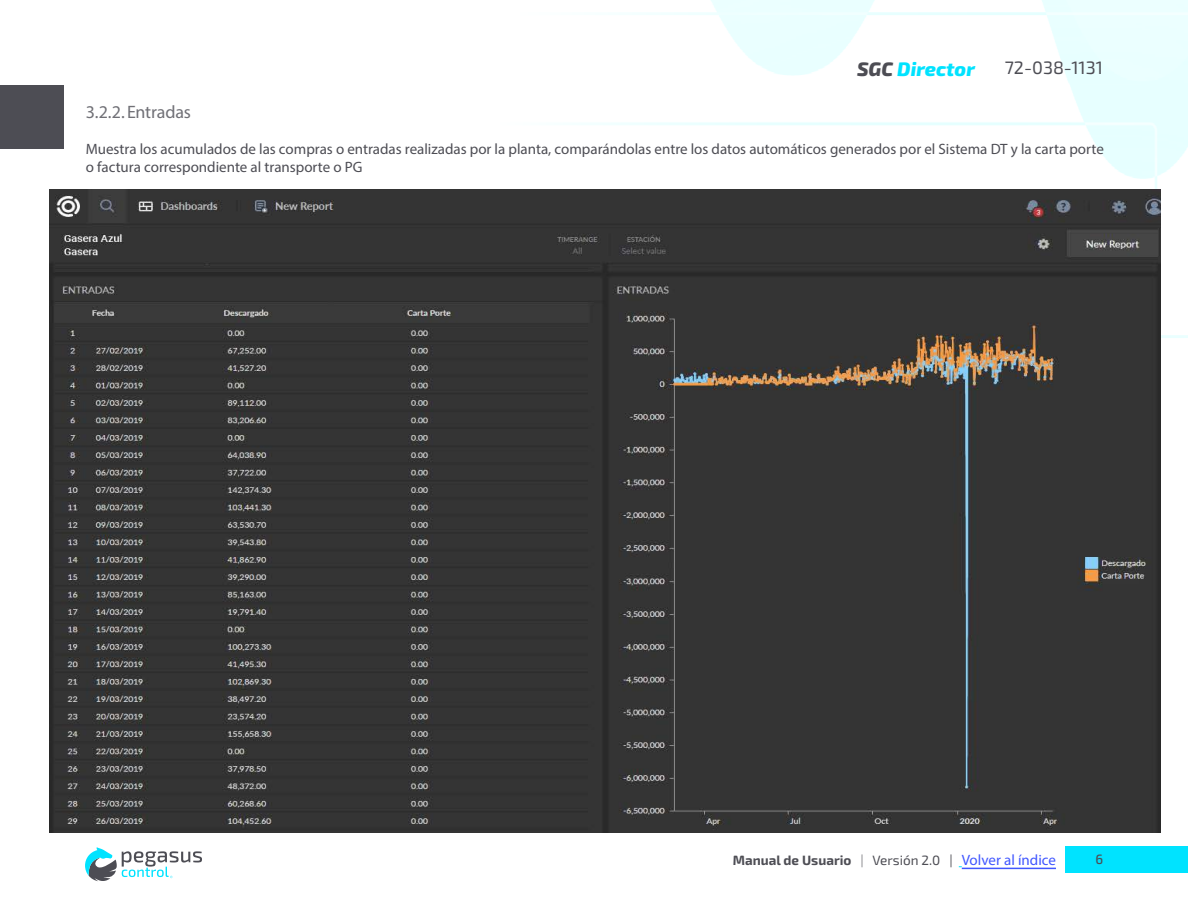
<style>
.page{position:relative;width:1188px;height:918px;background:#fff}
.page>*{position:absolute;margin:0;border:0;box-sizing:border-box;transform-origin:0 0}
.t1{font:italic 800 19.5px "Exo 2";color:#00e3ff}
.t2{font:18px "Myriad Pro";letter-spacing:-.01em;color:#707076}
.t3{font:18px "Exo 2";color:#4d4d54}
.t4{font:15px/18px "Myriad Pro";color:#4d4d54}
.t5{font:700 13.5px "Exo 2";color:#4d4d54}
.t6{font:500 13.5px "Exo 2";color:#4d4d54}
.s1{color:#4d4d54}
.s2{font-weight:400;color:#828287}
.s3{font-weight:400}
.s4{font-family:"Myriad Pro";font-weight:400;font-size:15px;color:#4157ff}
</style>
<div class="page">
<img style="left:1px;top:0;width:1187px;height:882px">
<div style="left:1px;top:85px;width:63px;height:63px;background:#4d4d54"></div>
<svg style="left:85px;top:847px;width:117px;height:34px"></svg>
<div style="left:1066px;top:846px;width:122px;height:27px;background:#00e3ff"></div>
<hr style="left:962px;top:868px;width:94px;height:1px;background:#4157ff">
<img style="left:49px;top:190px;width:1111px;height:643px">
<h1 class="t1" style="left:857px;top:53px;width:119px"><span class="s1">SGC</span> Director</h1>
<p class="t3" style="left:1005px;top:56px;width:100px">72-038-1131</p>
<p class="t2" style="left:86px;top:101px;width:107px">3.2.2. Entradas</p>
<p class="t4" style="left:86px;top:140px;width:1020px">Muestra los acumulados de las compras o entradas realizadas por la planta, comparándolas entre los datos automáticos generados por el Sistema DT y la carta porte o factura correspondiente al transporte o PG</p>
<p class="t5" style="left:733px;top:850px;width:325px">Manual de Usuario <span class="s2">|</span> <span class="s3">Versión 2.0 |</span> <span class="s4">Volver al índice</span></p>
<p class="t6" style="left:1095px;top:849px;width:9px">6</p>
</div>
